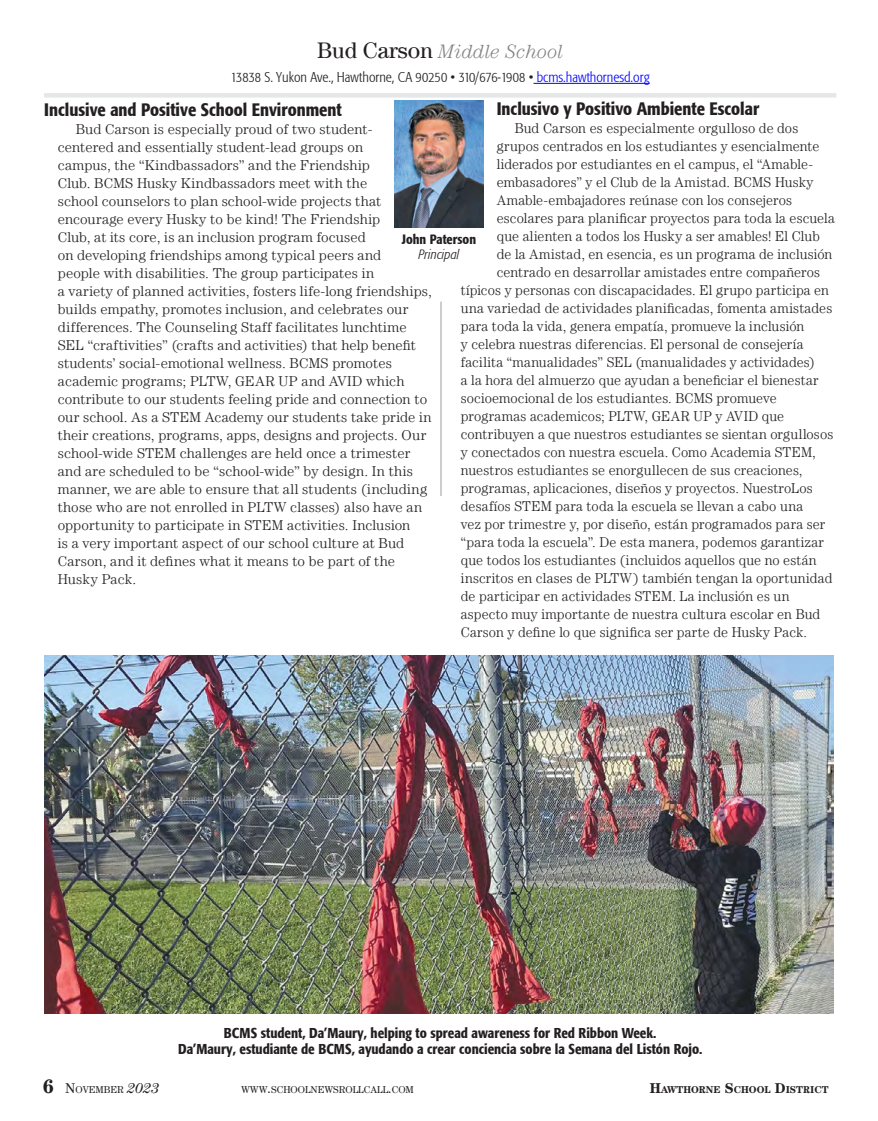
<style>
.page{position:relative;width:878px;height:1121px;background:#fff}
.page>*{position:absolute;margin:0;border:0;box-sizing:border-box;transform-origin:0 0}
.t1{font:italic 300 19.5px "Century LT";color:#808285}
.t2{font:500 condensed 18px "Formata";color:#231f20}
.t3{font:300 14.25px/18px "Century LT";letter-spacing:.01em;color:#231f20}
.t4{font:500 condensed 14.25px/16.5px "Formata";color:#231f20;text-align:center}
.t5{font:300 condensed 14.25px "Formata";color:#231f20}
.t6{font:500 condensed 13.5px "Formata";color:#231f20}
.t7{font:italic 300 condensed 13.5px "Formata";letter-spacing:.005em;color:#231f20}
.t8{font:10.05px "Century LT";color:#231f20}
.t9{font:700 10.05px "Century LT";color:#231f20}
.s1{font-weight:400;font-style:normal;font-size:22.5px;color:#231f20}
.s2{color:#00f}
.s3{font-weight:700;font-size:19.5px}
.s4{font-size:14.25px}
.s5{font-style:italic;font-size:14.25px}
</style>
<div class="page">
<img style="left:395px;top:101px;width:88px;height:126px">
<div style="left:44px;top:93px;width:792px;height:5px;background:#e6e7e8"></div>
<hr style="left:533px;top:83px;width:116px;height:1px;background:#00f">
<hr style="left:440px;top:301px;width:2px;height:195px;background:#bcbec0">
<img style="left:44px;top:655px;width:789px;height:358px">
<h1 class="t1" style="left:317px;top:41px;width:247px"><span class="s1">Bud Carson</span> Middle School</h1>
<p class="t5" style="left:231px;top:69px;width:420px">13838 S. Yukon Ave., Hawthorne, CA 90250 • 310/676-1908 • <span class="s2">bcms.hawthornesd.org</span></p>
<p class="t2" style="left:496px;top:98px;width:264px">Inclusivo y Positivo Ambiente Escolar</p>
<p class="t3" style="left:515px;top:119px;width:285px">Bud Carson es especialmente orgulloso de dos</p>
<p class="t3" style="left:496px;top:137px;width:324px">grupos centrados en los estudiantes y esencialmente</p>
<p class="t3" style="left:496px;top:155px;width:318px">liderados por estudiantes en el campus, el “Amable-</p>
<p class="t3" style="left:496px;top:173px;width:318px">embasadores” y el Club de la Amistad. BCMS Husky</p>
<p class="t3" style="left:496px;top:191px;width:297px">Amable-embajadores reúnase con los consejeros</p>
<p class="t3" style="left:496px;top:209px;width:340px">escolares para planificar proyectos para toda la escuela</p>
<p class="t3" style="left:496px;top:227px;width:324px">que alienten a todos los Husky a ser amables! El Club</p>
<p class="t3" style="left:496px;top:245px;width:337px">de la Amistad, en esencia, es un programa de inclusión</p>
<p class="t3" style="left:496px;top:263px;width:325px">centrado en desarrollar amistades entre compañeros</p>
<p class="t3" style="left:461px;top:281px;width:370px">típicos y personas con discapacidades. El grupo participa en</p>
<p class="t3" style="left:461px;top:299px;width:373px">una variedad de actividades planificadas, fomenta amistades</p>
<p class="t3" style="left:461px;top:317px;width:345px">para toda la vida, genera empatía, promueve la inclusión</p>
<p class="t3" style="left:461px;top:335px;width:344px">y celebra nuestras diferencias. El personal de consejería</p>
<p class="t3" style="left:461px;top:353px;width:355px">facilita “manualidades” SEL (manualidades y actividades)</p>
<p class="t3" style="left:461px;top:371px;width:359px">a la hora del almuerzo que ayudan a beneficiar el bienestar</p>
<p class="t3" style="left:461px;top:389px;width:317px">socioemocional de los estudiantes. BCMS promueve</p>
<p class="t3" style="left:461px;top:407px;width:325px">programas academicos; PLTW, GEAR UP y AVID que</p>
<p class="t3" style="left:461px;top:425px;width:374px">contribuyen a que nuestros estudiantes se sientan orgullosos</p>
<p class="t3" style="left:461px;top:443px;width:356px">y conectados con nuestra escuela. Como Academia STEM,</p>
<p class="t3" style="left:461px;top:461px;width:343px">nuestros estudiantes se enorgullecen de sus creaciones,</p>
<p class="t3" style="left:461px;top:479px;width:353px">programas, aplicaciones, diseños y proyectos. NuestroLos</p>
<p class="t3" style="left:461px;top:497px;width:344px">desafíos STEM para toda la escuela se llevan a cabo una</p>
<p class="t3" style="left:461px;top:515px;width:366px">vez por trimestre y, por diseño, están programados para ser</p>
<p class="t3" style="left:461px;top:533px;width:364px">“para toda la escuela”. De esta manera, podemos garantizar</p>
<p class="t3" style="left:461px;top:551px;width:357px">que todos los estudiantes (incluidos aquellos que no están</p>
<p class="t3" style="left:461px;top:569px;width:373px">inscritos en clases de PLTW) también tengan la oportunidad</p>
<p class="t3" style="left:461px;top:587px;width:330px">de participar en actividades STEM. La inclusión es un</p>
<p class="t3" style="left:461px;top:605px;width:361px">aspecto muy importante de nuestra cultura escolar en Bud</p>
<p class="t3" style="left:461px;top:623px;width:348px">Carson y define lo que significa ser parte de Husky Pack.</p>
<p class="t2" style="left:44px;top:98px;width:299px">Inclusive and Positive School Environment</p>
<p class="t3" style="left:58px;top:120px;width:375px;text-indent:18px">Bud Carson is especially proud of two student&shy;centered and essentially student-lead groups on<br>campus, the “Kindbassadors” and the Friendship<br>Club. BCMS Husky Kindbassadors meet with the<br>school counselors to plan school-wide projects that encourage every Husky to be kind! The Friendship<br>Club, at its core, is an inclusion program focused<br>on developing friendships among typical peers and<br>people with disabilities. The group participates in<br>a variety of planned activities, fosters life-long friendships, builds empathy, promotes inclusion, and celebrates our differences. The Counseling Staff facilitates lunchtime SEL “craftivities” (crafts and activities) that help benefit students’ social-emotional wellness. BCMS promotes academic programs; PLTW, GEAR UP and AVID which contribute to our students feeling pride and connection to our school. As a STEM Academy our students take pride in their creations, programs, apps, designs and projects. Our school-wide STEM challenges are held once a trimester and are scheduled to be “school-wide” by design. In this manner, we are able to ensure that all students (including those who are not enrolled in PLTW classes) also have an opportunity to participate in STEM activities. Inclusion<br>is a very important aspect of our school culture at Bud Carson, and it defines what it means to be part of the Husky Pack.</p>
<p class="t6" style="left:402px;top:231px;width:76px">John Paterson</p>
<p class="t7" style="left:418px;top:247px;width:42px">Principal</p>
<p class="t4" style="left:178px;top:1024px;width:526px">BCMS student, Da’Maury, helping to spread awareness for Red Ribbon Week.<br>Da’Maury, estudiante de BCMS, ayudando a crear conciencia sobre la Semana del Listón Rojo.</p>
<p class="t8" style="left:43px;top:1083px;width:118px"><span class="s3">6</span> <span class="s4">N</span>OVEMBER <span class="s5">2023</span></p>
<p class="t8" style="left:241px;top:1083px;width:174px">WWW<span class="s4">.</span>SCHOOLNEWSROLLCALL<span class="s4">.</span>COM</p>
<p class="t9" style="left:649px;top:1083px;width:180px"><span class="s4">H</span>AWTHORNE <span class="s4">S</span>CHOOL <span class="s4">D</span>ISTRICT</p>
</div>
